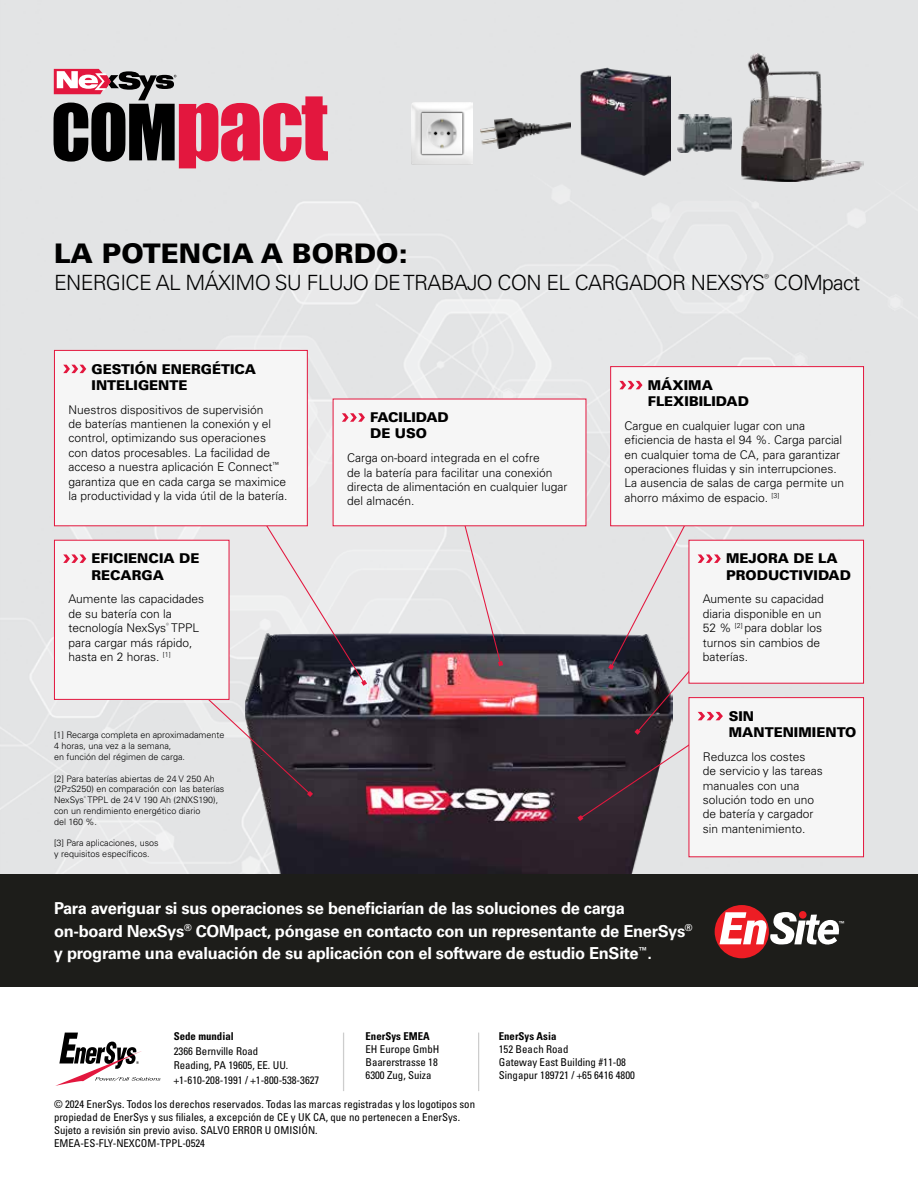
<style>
.page{position:relative;width:918px;height:1188px;background:#fff}
.page>*{position:absolute;margin:0;border:0;box-sizing:border-box;transform-origin:0 0}
.t1{font:900 27px "Univers LT Pro 75";color:#000}
.t2{font:300 21px "Univers LT Pro 45";letter-spacing:-.03em;color:#000}
.t3{font:700 16.5px/22.5px "Univers LT Pro 65";letter-spacing:-.02em;color:#fff}
.t4{font:900 13.5px/16.2px "Univers LT Pro 75";color:#000}
.t5{font:300 12px/14.4px "Univers LT Pro 45";color:#000}
.t6{font:condensed 10.8px/12.9px "Univers LT Pro";color:#000}
.t7{font:700 condensed 10.8px "Univers LT Pro";color:#000}
.t8{font:300 9px/10.8px "Univers LT Pro 45";color:#000}
.t9{font:8.85px "Myriad Pro";color:#fff}
</style>
<div class="page">
<div style="left:0;top:0;width:918px;height:875px;background:#e3e4e5"></div>
<img style="left:246px;top:634px;width:426px;height:241px">
<hr style="left:343px;top:1033px;width:1px;height:58px;background:#000">
<hr style="left:478px;top:1033px;width:1px;height:58px;background:#000">
<svg style="left:55px;top:1033px;width:106px;height:53px"></svg>
<div style="left:0;top:875px;width:918px;height:112px;background:#1d1d1a"></div>
<div style="left:715px;top:905px;width:54px;height:53px;background:#ed1d24;border-radius:50%"></div>
<svg style="left:720px;top:912px;width:119px;height:33px"></svg>
<div style="left:799px;top:911px;width:8px;height:8px;background:#ed1d24;border-radius:50%"></div>
<img style="left:678px;top:115px;width:54px;height:37px">
<img style="left:741px;top:54px;width:123px;height:127px">
<img style="left:480px;top:118px;width:90px;height:31px">
<img style="left:412px;top:103px;width:61px;height:61px">
<img style="left:581px;top:68px;width:89px;height:108px">
<div style="left:689px;top:698px;width:175px;height:159px;background:#f6f6f6"></div>
<div style="left:689px;top:697px;width:175px;height:160px;border:1px solid #e3173e"></div>
<div style="left:54px;top:540px;width:175px;height:159px;background:#f6f6f6"></div>
<div style="left:54px;top:540px;width:176px;height:160px;border:1px solid #e3173e"></div>
<svg style="left:63px;top:554px;width:23px;height:9px"></svg>
<svg style="left:458px;top:526px;width:45px;height:140px;background:#c1b9bd"></svg>
<svg style="left:175px;top:489px;width:192px;height:308px"></svg>
<div style="left:54px;top:350px;width:253px;height:176px;background:#f6f6f6"></div>
<div style="left:54px;top:350px;width:254px;height:176px;border:1px solid #e3173e"></div>
<svg style="left:63px;top:365px;width:23px;height:8px"></svg>
<div style="left:333px;top:399px;width:253px;height:127px;background:#f6f6f6"></div>
<svg style="left:342px;top:413px;width:23px;height:9px"></svg>
<div style="left:611px;top:367px;width:253px;height:159px;background:#f6f6f6"></div>
<div style="left:610px;top:366px;width:254px;height:160px;border:1px solid #e3173e"></div>
<svg style="left:619px;top:381px;width:24px;height:8px"></svg>
<div style="left:689px;top:540px;width:175px;height:143px;background:#f6f6f6"></div>
<div style="left:689px;top:540px;width:175px;height:144px;border:1px solid #e3173e"></div>
<svg style="left:577px;top:507px;width:156px;height:314px"></svg>
<svg style="left:54px;top:69px;width:274px;height:99px;background:#b07883"></svg>
<h1 class="t1" style="left:54px;top:234px;width:355px">LA POTENCIA A BORDO:</h1>
<h2 class="t2" style="left:54px;top:269px;width:808px">ENERGICE AL MÁXIMO SU FLUJO DE TRABAJO CON EL CARGADOR NEXSYS<sup>®</sup> COMpact</h2>
<p class="t4" style="left:92px;top:360px;width:166px">GESTIÓN ENERGÉTICA<br>INTELIGENTE</p>
<p class="t5" style="left:68px;top:402px;width:221px">Nuestros dispositivos de supervisión<br>de baterías mantienen la conexión y el control, optimizando sus operaciones con datos procesables. La facilidad de acceso a nuestra aplicación E Connect<sup>™ </sup>garantiza que en cada carga se maximice la productividad y la vida útil de la batería.</p>
<p class="t4" style="left:92px;top:550px;width:109px">EFICIENCIA DE<br>RECARGA</p>
<p class="t5" style="left:68px;top:592px;width:137px">Aumente las capacidades de su batería con la tecnología NexSys<sup>®</sup> TPPL para cargar más rápido, hasta en 2 horas. <sup>[1]</sup></p>
<p class="t8" style="left:54px;top:730px;width:172px">[1] Recarga completa en aproximadamente<br>4 horas, una vez a la semana,<br>en función del régimen de carga.</p>
<p class="t8" style="left:54px;top:773px;width:172px">[2] Para baterías abiertas de 24 V 250 Ah (2PzS250) en comparación con las baterías NexSys<sup>®</sup> TPPL de 24 V 190 Ah (2NXS190), con un rendimiento energético diario<br>del 160 %.</p>
<p class="t8" style="left:54px;top:838px;width:106px">[3] Para aplicaciones, usos y requisitos específicos.</p>
<p class="t4" style="left:648px;top:376px;width:103px">MÁXIMA<br>FLEXIBILIDAD</p>
<p class="t4" style="left:370px;top:409px;width:80px">FACILIDAD<br>DE USO</p>
<p class="t5" style="left:625px;top:418px;width:221px">Cargue en cualquier lugar con una eficiencia de hasta el 94 %. Carga parcial en cualquier toma de CA, para garantizar operaciones fluidas y sin interrupciones.<br>La ausencia de salas de carga permite un ahorro máximo de espacio. <sup>[3]</sup></p>
<p class="t5" style="left:347px;top:450px;width:222px">Carga on-board integrada en el cofre<br>de la batería para facilitar una conexión directa de alimentación en cualquier lugar del almacén.</p>
<p class="t4" style="left:726px;top:550px;width:126px">MEJORA DE LA<br>PRODUCTIVIDAD</p>
<p class="t5" style="left:703px;top:592px;width:123px">Aumente su capacidad diaria disponible en un<br>52 % <sup>[2]</sup> para doblar los turnos sin cambios de baterías.</p>
<p class="t4" style="left:729px;top:707px;width:129px">SIN<br>MANTENIMIENTO</p>
<p class="t5" style="left:703px;top:749px;width:121px">Reduzca los costes<br>de servicio y las tareas manuales con una solución todo en uno de batería y cargador sin mantenimiento.</p>
<p class="t3" style="left:54px;top:896px;width:640px">Para averiguar si sus operaciones se beneficiarían de las soluciones de carga on-board NexSys<sup>®</sup> COMpact, póngase en contacto con un representante de EnerSys<sup>® </sup>y programe una evaluación de su aplicación con el software de estudio EnSite<sup>™</sup>.</p>
<p class="t7" style="left:174px;top:1030px;width:62px">Sede mundial</p>
<p class="t6" style="left:174px;top:1043px;width:147px;line-height:14.4px">2366 Bernville Road<br>Reading, PA 19605, EE. UU. +1-610-208-1991 / +1-800-538-3627</p>
<p class="t7" style="left:366px;top:1030px;width:66px">EnerSys EMEA</p>
<p class="t6" style="left:366px;top:1043px;width:75px">EH Europe GmbH<br>Baarerstrasse 18<br>6300 Zug, Suiza</p>
<p class="t6" style="left:54px;top:1098px;width:423px">© 2024 EnerSys. Todos los derechos reservados. Todas las marcas registradas y los logotipos son propiedad de EnerSys y sus filiales, a excepción de CE y UK CA, que no pertenecen a EnerSys.<br>Sujeto a revisión sin previo aviso. SALVO ERROR U OMISIÓN.<br>EMEA-ES-FLY-NEXCOM-TPPL-0524</p>
<p class="t7" style="left:499px;top:1030px;width:59px">EnerSys Asia</p>
<p class="t6" style="left:499px;top:1043px;width:138px">152 Beach Road<br>Gateway East Building #11-08<br>Singapur 189721 / +65 6416 4800</p>
<p class="t9" style="left:839px;top:918px;width:7px">™</p>
</div>
